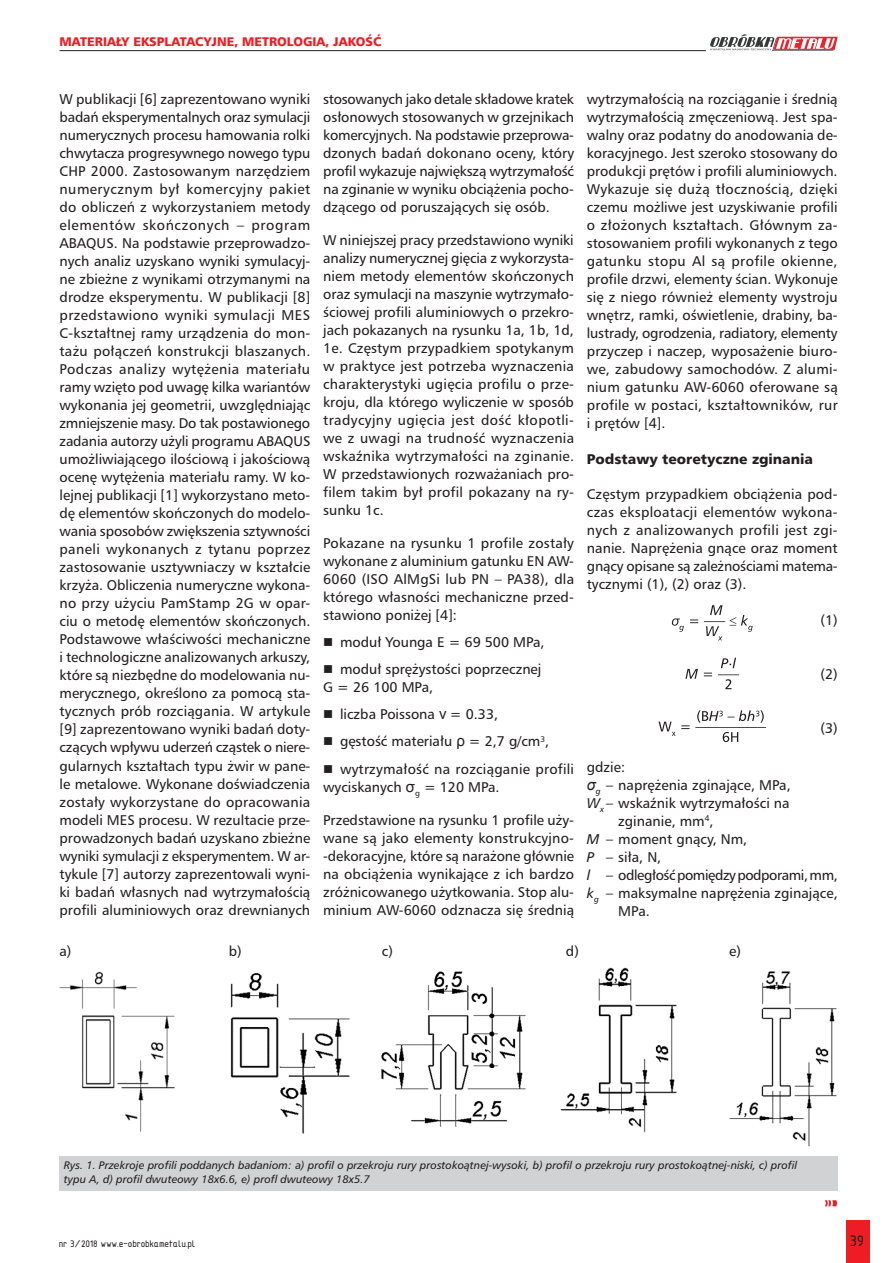
<style>
.page{position:relative;width:893px;height:1263px;background:#fff}
.page>*{position:absolute;margin:0;border:0;box-sizing:border-box;transform-origin:0 0}
.tekst_główny_9_12{font:13.5px/18px "Humnst 777 PL";color:#231f20;text-align:justify}
.tekst_główny_9_12-2{font:13.5px "Humnst 777 PL";letter-spacing:-.03em;color:#231f20}
.tytul_w_tekscie_9_12{font:13.5px "Humnst 777 Blk PL";color:#231f20}
.zywa_prawa{font:12px "Humnst 777 Blk PL";color:#ee1d23}
.t1{font:12px "Techniczna Pomoc";color:#231f20}
.podpisy_foto_na_siat{font:italic 10.5px/13.5px "Humnst 777 PL";color:#231f20}
.t2{font:7.5px "Techniczna Pomoc";color:#231f20}
.s1{font-family:"Arial";font-size:15px}
.s2{font-family:"Arial";font-style:italic;font-size:15px}
.s3{font-style:italic}
</style>
<div class="page">
<hr style="left:60px;top:50px;width:646px;height:1px;background:#231f20">
<svg style="left:710px;top:34px;width:128px;height:17px"></svg>
<div style="left:846px;top:1220px;width:24px;height:43px;background:#ee1d23"></div>
<svg style="left:672px;top:605px;width:81px;height:35px"></svg>
<svg style="left:685px;top:658px;width:54px;height:31px"></svg>
<svg style="left:658px;top:710px;width:108px;height:32px"></svg>
<img style="left:60px;top:967px;width:777px;height:180px">
<div style="left:60px;top:1157px;width:778px;height:34px;background:#d1d2d4"></div>
<svg style="left:825px;top:1200px;width:12px;height:6px"></svg>
<p class="zywa_prawa" style="left:60px;top:33px;width:324px">MATERIAŁY EKSPLATACYJNE, METROLOGIA, JAKOŚĆ</p>
<p class="tekst_główny_9_12" style="left:60px;top:90px;width:253px">W publikacji [6] zaprezentowano wyniki badań eksperymentalnych oraz symulacji numerycznych procesu hamowania rolki chwytacza progresywnego nowego typu CHP 2000. Zastosowanym narzędziem numerycznym był komercyjny pakiet do obliczeń z wykorzystaniem metody elementów skończonych – program ABAQUS. Na podstawie przeprowadzo&shy;nych analiz uzyskano wyniki symulacyj&shy;ne zbieżne z wynikami otrzymanymi na drodze eksperymentu. W publikacji [8] przedstawiono wyniki symulacji MES C-kształtnej ramy urządzenia do mon&shy;tażu połączeń konstrukcji blaszanych.<br>Podczas analizy wytężenia materiału ramy wzięto pod uwagę kilka wariantów wykonania jej geometrii, uwzględniając zmniejszenie masy. Do tak postawionego zadania autorzy użyli programu ABAQUS umożliwiającego ilościową i jakościową ocenę wytężenia materiału ramy. W ko&shy;lejnej publikacji [1] wykorzystano meto&shy;dę elementów skończonych do modelo&shy;wania sposobów zwiększenia sztywności paneli wykonanych z tytanu poprzez zastosowanie usztywniaczy w kształcie krzyża. Obliczenia numeryczne wykona&shy;no przy użyciu PamStamp 2G w opar&shy;ciu o metodę elementów skończonych.<br>Podstawowe właściwości mechaniczne i technologiczne analizowanych arkuszy, które są niezbędne do modelowania nu&shy;merycznego, określono za pomocą sta&shy;tycznych prób rozciągania. W artykule [9] zaprezentowano wyniki badań doty&shy;czących wpływu uderzeń cząstek o niere&shy;gularnych kształtach typu żwir w pane&shy;le metalowe. Wykonane doświadczenia zostały wykorzystane do opracowania modeli MES procesu. W rezultacie prze&shy;prowadzonych badań uzyskano zbieżne wyniki symulacji z eksperymentem. W ar&shy;tykule [7] autorzy zaprezentowali wyni&shy;ki badań własnych nad wytrzymałością profili aluminiowych oraz drewnianych</p>
<p class="tekst_główny_9_12" style="left:323px;top:90px;width:252px">stosowanych jako detale składowe kratek osłonowych stosowanych w grzejnikach komercyjnych. Na podstawie przeprowa&shy;dzonych badań dokonano oceny, który profil wykazuje największą wytrzymałość na zginanie w wyniku obciążenia pocho&shy;dzącego od poruszających się osób.</p>
<p class="tekst_główny_9_12" style="left:323px;top:231px;width:252px">W niniejszej pracy przedstawiono wyniki analizy numerycznej gięcia z wykorzysta&shy;niem metody elementów skończonych oraz symulacji na maszynie wytrzymało&shy;ściowej profili aluminiowych o przekro&shy;jach pokazanych na rysunku 1a, 1b, 1d, 1e. Częstym przypadkiem spotykanym w praktyce jest potrzeba wyznaczenia charakterystyki ugięcia profilu o prze&shy;kroju, dla którego wyliczenie w sposób tradycyjny ugięcia jest dość kłopotli&shy;we z uwagi na trudność wyznaczenia wskaźnika wytrzymałości na zginanie.<br>W przedstawionych rozważaniach pro&shy;filem takim był profil pokazany na ry&shy;sunku 1c.</p>
<p class="tekst_główny_9_12" style="left:323px;top:534px;width:253px">Pokazane na rysunku 1 profile zostały wykonane z aluminium gatunku EN AW-6060 (ISO AlMgSi lub PN – PA38), dla którego własności mechaniczne przed&shy;stawiono poniżej [4]:</p>
<p class="tekst_główny_9_12" style="left:340px;top:633px;width:206px">moduł Younga E = 69 500 MPa,</p>
<p class="tekst_główny_9_12" style="left:323px;top:660px;width:220px;text-indent:17px">moduł sprężystości poprzecznej<br>G = 26 100 MPa,</p>
<p class="tekst_główny_9_12" style="left:340px;top:705px;width:160px">liczba Poissona <span class="s1">ν</span> = 0.33,</p>
<p class="tekst_główny_9_12" style="left:340px;top:732px;width:211px">gęstość materiału <span class="s1">ρ</span> = 2,7 g/cm<sup>3</sup>,</p>
<p class="tekst_główny_9_12" style="left:323px;top:759px;width:252px;text-indent:17px">wytrzymałość na rozciąganie profili wyciskanych <span class="s1">σ</span><sub>g</sub> = 120 MPa.</p>
<p class="tekst_główny_9_12" style="left:323px;top:810px;width:252px">Przedstawione na rysunku 1 profile uży&shy;wane są jako elementy konstrukcyjno--dekoracyjne, które są narażone głównie na obciążenia wynikające z ich bardzo zróżnicowanego użytkowania. Stop alu&shy;minium AW-6060 odznacza się średnią</p>
<p class="tekst_główny_9_12" style="left:587px;top:90px;width:253px">wytrzymałością na rozciąganie i średnią wytrzymałością zmęczeniową. Jest spa&shy;walny oraz podatny do anodowania de&shy;koracyjnego. Jest szeroko stosowany do produkcji prętów i profili aluminiowych.<br>Wykazuje się dużą tłocznością, dzięki czemu możliwe jest uzyskiwanie profili o złożonych kształtach. Głównym za&shy;stosowaniem profili wykonanych z tego gatunku stopu Al są profile okienne, profile drzwi, elementy ścian. Wykonuje się z niego również elementy wystroju wnętrz, ramki, oświetlenie, drabiny, ba&shy;lustrady, ogrodzenia, radiatory, elementy przyczep i naczep, wyposażenie biuro&shy;we, zabudowy samochodów. Z alumi&shy;nium gatunku AW-6060 oferowane są profile w postaci, kształtowników, rur i prętów [4].</p>
<p class="tytul_w_tekscie_9_12" style="left:587px;top:450px;width:228px">Podstawy teoretyczne zginania</p>
<p class="tekst_główny_9_12" style="left:587px;top:485px;width:252px">Częstym przypadkiem obciążenia pod&shy;czas eksploatacji elementów wykona&shy;nych z analizowanych profili jest zgi&shy;nanie. Naprężenia gnące oraz moment gnący opisane są zależnościami matema&shy;tycznymi (1), (2) oraz (3).</p>
<p class="tekst_główny_9_12" style="left:820px;top:611px;width:19px">(1)</p>
<p class="tekst_główny_9_12" style="left:820px;top:665px;width:19px">(2)</p>
<p class="tekst_główny_9_12" style="left:820px;top:719px;width:19px">(3)</p>
<p class="tekst_główny_9_12" style="left:587px;top:757px;width:40px">gdzie:</p>
<p class="tekst_główny_9_12" style="left:587px;top:775px;width:205px"><span class="s2">σ</span><sub>g</sub> – naprężenia zginające, MPa,</p>
<p class="tekst_główny_9_12" style="left:618px;top:793px;width:173px;text-indent:-31px"><span class="s3">W</span><sub>x</sub> – wskaźnik wytrzymałości na zginanie, mm<sup>4</sup>,</p>
<p class="tekst_główny_9_12" style="left:587px;top:829px;width:162px"><span class="s3">M</span> – moment gnący, Nm,</p>
<p class="tekst_główny_9_12" style="left:587px;top:847px;width:76px"><span class="s3">P</span> – siła, N,</p>
<p class="tekst_główny_9_12-2" style="left:587px;top:866px;width:252px"><span class="s3">l</span> – odległość pomiędzy podporami, mm,</p>
<p class="tekst_główny_9_12" style="left:587px;top:883px;width:252px"><span class="s3">k</span><sub>g</sub> – maksymalne naprężenia zginające,</p>
<p class="tekst_główny_9_12" style="left:618px;top:901px;width:33px">MPa.</p>
<p class="tekst_główny_9_12" style="left:60px;top:942px;width:14px">a)</p>
<p class="tekst_główny_9_12" style="left:229px;top:942px;width:14px">b)</p>
<p class="tekst_główny_9_12" style="left:382px;top:942px;width:13px">c)</p>
<p class="tekst_główny_9_12" style="left:566px;top:942px;width:14px">d)</p>
<p class="tekst_główny_9_12" style="left:729px;top:942px;width:13px">e)</p>
<p class="podpisy_foto_na_siat" style="left:64px;top:1158px;width:735px">Rys. 1. Przekroje profili poddanych badaniom: a) profil o przekroju rury prostokoątnej-wysoki, b) profil o przekroju rury prostokoątnej-niski, c) profil typu A, d) profil dwuteowy 18x6.6, e) profl dwuteowy 18x5.7</p>
<p class="t2" style="left:60px;top:1238px;width:138px">nr 3/2018 www.e-obrobkametalu.pl</p>
<p class="t1" style="left:851px;top:1233px;width:16px">39</p>
</div>
